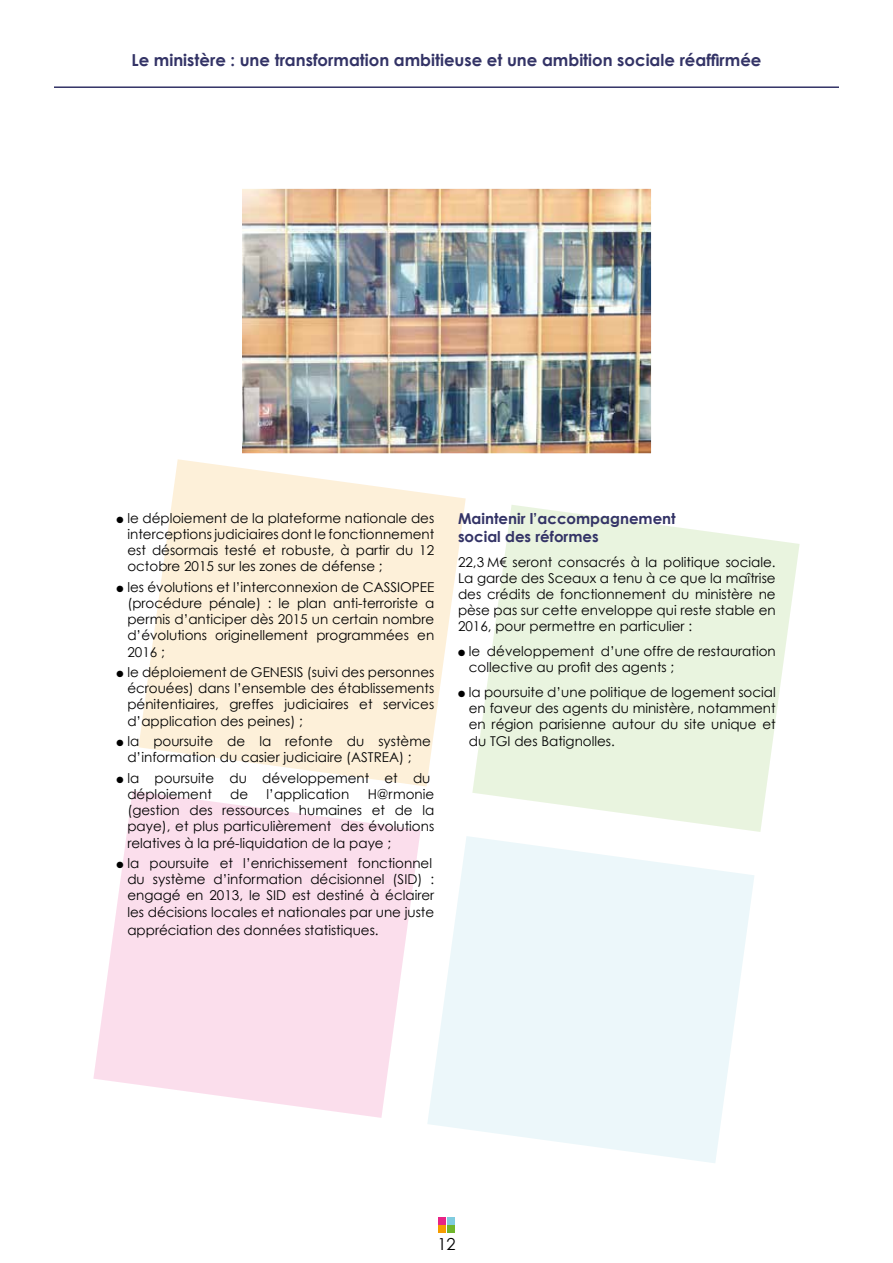
<style>
.page{position:relative;width:893px;height:1263px;background:#fff}
.page>*{position:absolute;margin:0;border:0;box-sizing:border-box;transform-origin:0 0}
.t1{font:700 16.5px "Century Gothic";color:#336}
.t2{font:16.5px "Century Gothic";color:#000}
.t3{font:700 15px/18px "Century Gothic";color:#336}
.t4{font:13.5px/16.2px "Century Gothic";color:#000;text-align:justify}
</style>
<div class="page">
<div style="left:438px;top:1226px;width:8px;height:7px;background:#f59c00"></div>
<div style="left:447px;top:1226px;width:8px;height:7px;background:#70b62c"></div>
<div style="left:438px;top:1217px;width:8px;height:7px;background:#e72486"></div>
<div style="left:447px;top:1217px;width:8px;height:7px;background:#80ccdf"></div>
<svg style="left:138px;top:459px;width:328px;height:327px;fill:#fdf0d9"></svg>
<svg style="left:472px;top:505px;width:328px;height:327px;fill:#e9f4df"></svg>
<svg style="left:93px;top:791px;width:328px;height:327px;fill:#fbdeec"></svg>
<svg style="left:427px;top:836px;width:327px;height:327px;fill:#ecf7fa"></svg>
<hr style="left:54px;top:86px;width:785px;height:2px;background:#336">
<img style="left:233px;top:188px;width:419px;height:274px">
<p class="t1" style="left:132px;top:50px;width:631px">Le ministère : une transformation ambitieuse et une ambition sociale réaffirmée</p>
<p class="t4" style="left:127px;top:509px;width:308px;text-indent:-11px">● le déploiement de la plateforme nationale des interceptions judiciaires dont le fonctionnement est désormais testé et robuste, à partir du 12 octobre 2015 sur les zones de défense ;</p>
<p class="t4" style="left:127px;top:579px;width:308px;text-indent:-11px">● les évolutions et l’interconnexion de CASSIOPEE (procédure pénale) : le plan anti-terroriste a permis d’anticiper dès 2015 un certain nombre d’évolutions originellement programmées en 2016 ;</p>
<p class="t4" style="left:127px;top:664px;width:309px;text-indent:-11px">● le déploiement de GENESIS (suivi des personnes écrouées) dans l’ensemble des établissements pénitentiaires, greffes judiciaires et services d’application des peines) ;</p>
<p class="t4" style="left:127px;top:733px;width:305px;text-indent:-11px">● la poursuite de la refonte du système d’information du casier judiciaire (ASTREA) ;</p>
<p class="t4" style="left:127px;top:769px;width:305px;text-indent:-11px">● la poursuite du développement et du déploiement</p>
<p class="t4" style="left:127px;top:786px;width:308px;text-indent:240px">H@rmonie (gestion des ressources humaines et de la paye), et plus particulièrement des évolutions relatives à la pré-liquidation de la paye ;</p>
<p class="t4" style="left:127px;top:855px;width:308px;text-align:left;text-indent:-11px">● la poursuite et l’enrichissement fonctionnel du système d’information décisionnel (SID) : engagé en 2013, le SID est destiné à éclairer les décisions locales et nationales par une juste</p>
<p class="t4" style="left:127px;top:921px;width:253px">appréciation des données statistiques.</p>
<p class="t4" style="left:230px;top:786px;width:20px">de</p>
<p class="t4" style="left:267px;top:786px;width:84px">l’application</p>
<p class="t3" style="left:458px;top:509px;width:219px">Maintenir l’accompagnement social des réformes</p>
<p class="t4" style="left:458px;top:553px;width:319px">22,3 M€ seront consacrés à la politique sociale.<br>La garde des Sceaux a tenu à ce que la maîtrise des crédits de fonctionnement du ministère ne pèse pas sur cette enveloppe qui reste stable en 2016, pour permettre en particulier :</p>
<p class="t4" style="left:469px;top:643px;width:308px;text-indent:-11px">● le développement d’une offre de restauration collective au profit des agents ;</p>
<p class="t4" style="left:469px;top:684px;width:308px;text-indent:-11px">● la poursuite d’une politique de logement social en faveur des agents du ministère, notamment en région parisienne autour du site unique et du TGI des Batignolles.</p>
<p class="t2" style="left:437px;top:1234px;width:20px">12</p>
</div>
